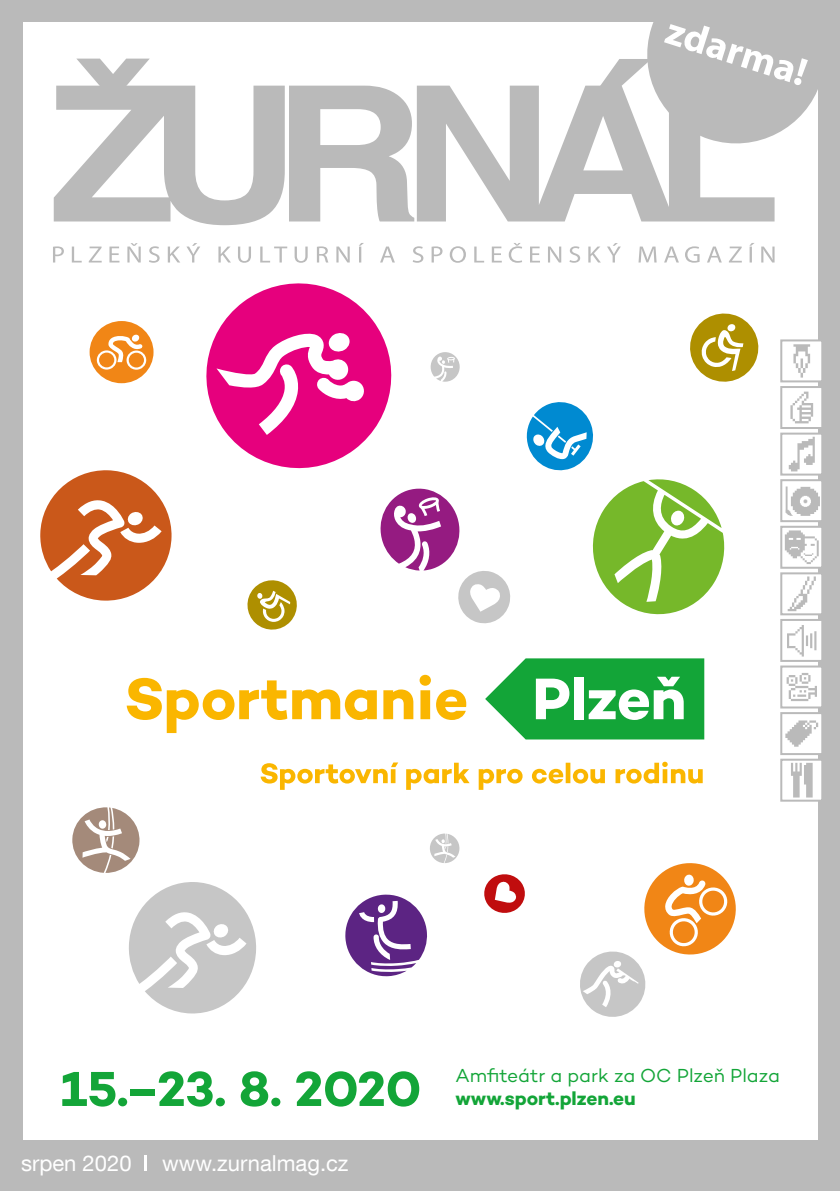
<style>
.page{position:relative;width:840px;height:1191px;background:#fff}
.page>*{position:absolute;margin:0;border:0;box-sizing:border-box;transform-origin:0 0}
.t1{font:700 50px "Campton";letter-spacing:-.005em;color:#13a538}
.t2{font:22px "Helvetica Neue LT Com";color:#fff}
.t3{font:19.2px "Campton";letter-spacing:-.005em;color:#13a538}
.t4{font:700 19.2px "Campton";letter-spacing:-.005em;color:#13a538}
</style>
<div class="page">
<div style="left:0;top:0;width:839px;height:1191px;background:#bababa"></div>
<div style="left:23px;top:23px;width:793px;height:1117px;background:#fff"></div>
<svg style="left:144px;top:1155px;width:2px;height:16px"></svg>
<div style="left:780px;top:433px;width:41px;height:41px;background:#fff"></div>
<div style="left:779px;top:432px;width:43px;height:43px;border:2px solid #bababa"></div>
<div style="left:780px;top:666px;width:41px;height:41px;background:#fff"></div>
<div style="left:779px;top:665px;width:43px;height:43px;border:2px solid #bababa"></div>
<div style="left:780px;top:573px;width:41px;height:41px;background:#fff"></div>
<div style="left:779px;top:572px;width:43px;height:43px;border:2px solid #bababa"></div>
<div style="left:780px;top:759px;width:41px;height:41px;background:#fff"></div>
<div style="left:779px;top:758px;width:43px;height:43px;border:2px solid #bababa"></div>
<div style="left:780px;top:713px;width:41px;height:41px;background:#fff"></div>
<div style="left:779px;top:712px;width:43px;height:43px;border:2px solid #bababa"></div>
<div style="left:780px;top:340px;width:41px;height:41px;background:#fff"></div>
<div style="left:779px;top:339px;width:43px;height:43px;border:2px solid #bababa"></div>
<div style="left:780px;top:620px;width:41px;height:41px;background:#fff"></div>
<div style="left:779px;top:619px;width:43px;height:43px;border:2px solid #bababa"></div>
<div style="left:780px;top:387px;width:41px;height:41px;background:#fff"></div>
<div style="left:779px;top:386px;width:43px;height:43px;border:2px solid #bababa"></div>
<div style="left:780px;top:480px;width:41px;height:41px;background:#fff"></div>
<div style="left:779px;top:479px;width:43px;height:43px;border:2px solid #bababa"></div>
<svg style="left:782px;top:529px;width:37px;height:37px"></svg>
<div style="left:779px;top:526px;width:43px;height:43px;border:2px solid #bababa"></div>
<svg style="left:788px;top:437px;width:26px;height:34px"></svg>
<svg style="left:786px;top:673px;width:30px;height:28px"></svg>
<svg style="left:787px;top:576px;width:28px;height:35px"></svg>
<svg style="left:791px;top:763px;width:21px;height:34px"></svg>
<svg style="left:785px;top:720px;width:32px;height:26px"></svg>
<svg style="left:793px;top:344px;width:16px;height:33px"></svg>
<svg style="left:787px;top:625px;width:29px;height:31px"></svg>
<svg style="left:790px;top:391px;width:22px;height:32px"></svg>
<svg style="left:785px;top:486px;width:34px;height:30px"></svg>
<svg style="left:784px;top:530px;width:34px;height:34px"></svg>
<svg style="left:54px;top:59px;width:231px;height:166px"></svg>
<svg style="left:289px;top:86px;width:485px;height:135px;fill:#bababa"></svg>
<svg style="left:53px;top:246px;width:11px;height:16px"></svg>
<svg style="left:72px;top:246px;width:10px;height:16px"></svg>
<svg style="left:89px;top:246px;width:13px;height:16px"></svg>
<svg style="left:109px;top:246px;width:10px;height:16px"></svg>
<svg style="left:127px;top:243px;width:14px;height:19px"></svg>
<svg style="left:149px;top:246px;width:10px;height:17px"></svg>
<svg style="left:168px;top:246px;width:12px;height:16px"></svg>
<svg style="left:186px;top:243px;width:14px;height:19px"></svg>
<svg style="left:218px;top:246px;width:13px;height:16px"></svg>
<svg style="left:238px;top:246px;width:13px;height:17px"></svg>
<svg style="left:260px;top:246px;width:27px;height:16px"></svg>
<svg style="left:294px;top:246px;width:13px;height:17px"></svg>
<svg style="left:317px;top:246px;width:11px;height:16px"></svg>
<svg style="left:336px;top:246px;width:13px;height:16px"></svg>
<svg style="left:359px;top:243px;width:5px;height:19px"></svg>
<svg style="left:380px;top:246px;width:14px;height:16px"></svg>
<svg style="left:413px;top:246px;width:10px;height:17px"></svg>
<svg style="left:431px;top:246px;width:11px;height:16px"></svg>
<svg style="left:449px;top:246px;width:16px;height:17px"></svg>
<svg style="left:474px;top:246px;width:10px;height:16px"></svg>
<svg style="left:491px;top:246px;width:10px;height:16px"></svg>
<svg style="left:508px;top:243px;width:14px;height:20px"></svg>
<svg style="left:530px;top:246px;width:9px;height:16px"></svg>
<svg style="left:548px;top:246px;width:13px;height:16px"></svg>
<svg style="left:569px;top:246px;width:11px;height:17px"></svg>
<svg style="left:588px;top:246px;width:12px;height:16px"></svg>
<svg style="left:607px;top:243px;width:13px;height:19px"></svg>
<svg style="left:638px;top:246px;width:18px;height:16px"></svg>
<svg style="left:664px;top:246px;width:14px;height:16px"></svg>
<svg style="left:685px;top:246px;width:14px;height:17px"></svg>
<svg style="left:707px;top:246px;width:14px;height:16px"></svg>
<svg style="left:729px;top:246px;width:12px;height:16px"></svg>
<svg style="left:749px;top:243px;width:5px;height:19px"></svg>
<svg style="left:761px;top:246px;width:13px;height:16px"></svg>
<svg style="left:690px;top:313px;width:69px;height:69px"></svg>
<svg style="left:247px;top:580px;width:50px;height:50px"></svg>
<svg style="left:484px;top:874px;width:41px;height:39px"></svg>
<svg style="left:380px;top:488px;width:131px;height:136px"></svg>
<svg style="left:430px;top:352px;width:30px;height:30px"></svg>
<svg style="left:206px;top:283px;width:186px;height:186px;fill:#e6007d"></svg>
<svg style="left:89px;top:321px;width:64px;height:62px"></svg>
<svg style="left:580px;top:863px;width:156px;height:154px"></svg>
<svg style="left:40px;top:470px;width:132px;height:131px"></svg>
<svg style="left:129px;top:882px;width:127px;height:132px"></svg>
<svg style="left:72px;top:807px;width:68px;height:66px"></svg>
<svg style="left:430px;top:833px;width:29px;height:30px"></svg>
<svg style="left:345px;top:894px;width:82px;height:83px"></svg>
<svg style="left:526px;top:402px;width:199px;height:213px"></svg>
<svg style="left:260px;top:761px;width:442px;height:29px"></svg>
<svg style="left:485px;top:658px;width:219px;height:81px"></svg>
<svg style="left:127px;top:678px;width:249px;height:55px"></svg>
<svg style="left:383px;top:689px;width:30px;height:30px"></svg>
<svg style="left:419px;top:675px;width:11px;height:44px"></svg>
<svg style="left:436px;top:689px;width:30px;height:31px"></svg>
<svg style="left:599px;top:0;width:241px;height:154px"></svg>
<h1 class="t1" style="left:61px;top:1057px;width:362px">15.–23. 8. 2020</h1>
<p class="t3" style="left:455px;top:1063px;width:326px">Amfiteátr a park za OC Plzeň Plaza</p>
<p class="t4" style="left:455px;top:1085px;width:182px">www.sport.plzen.eu</p>
<p class="t2" style="left:21px;top:1149px;width:112px">srpen 2020</p>
<p class="t2" style="left:162px;top:1149px;width:188px">www.zurnalmag.cz</p>
</div>
